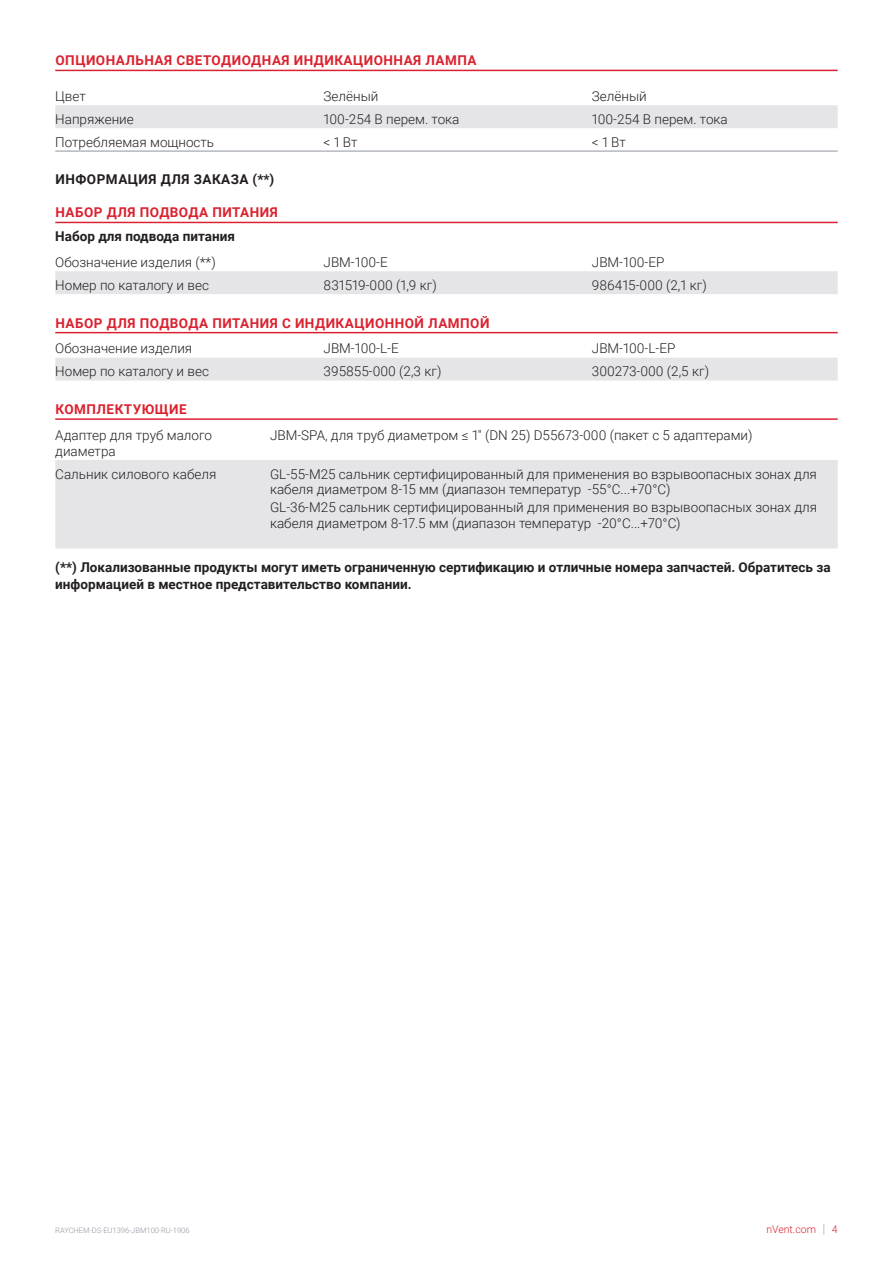
<style>
.page{position:relative;width:893px;height:1263px;background:#fff}
.page>*{position:absolute;margin:0;border:0;box-sizing:border-box;transform-origin:0 0}
.Table_Text_-_nVent_D{font:300 13.5px/15.8px "Roboto";color:#231f20}
.Subhead_2_-_nVent_Da{font:700 13.5px/16.5px "Roboto";color:#231f20}
.Subhead_-_nVent_Data{font:700 13.5px "Roboto";letter-spacing:.035em;color:#db2230}
.Subhead_-_nVent_Data-2{font:700 13.5px "Roboto";letter-spacing:.035em;color:#231f20}
.t1{font:300 10.5px "Roboto";color:#db2230}
.t2{font:300 7.5px "Roboto";color:#8f959e}
.s1{font-size:12.6px;color:#8f959e}
</style>
<div class="page">
<hr style="left:55px;top:70px;width:783px;height:1px;background:#db2230">
<hr style="left:55px;top:222px;width:783px;height:1px;background:#db2230">
<hr style="left:55px;top:332px;width:783px;height:1px;background:#db2230">
<hr style="left:55px;top:418px;width:783px;height:2px;background:#db2230">
<div style="left:55px;top:105px;width:783px;height:23px;background:#e5e5e8"></div>
<hr style="left:55px;top:151px;width:214px;height:1px;background:#8f959e">
<hr style="left:269px;top:151px;width:55px;height:1px;background:#8f959e">
<hr style="left:324px;top:151px;width:268px;height:1px;background:#8f959e">
<hr style="left:592px;top:151px;width:246px;height:1px;background:#8f959e">
<div style="left:55px;top:271px;width:783px;height:23px;background:#e5e5e8"></div>
<div style="left:55px;top:358px;width:783px;height:23px;background:#e5e5e8"></div>
<div style="left:55px;top:460px;width:783px;height:88px;background:#e5e5e8"></div>
<p class="Subhead_-_nVent_Data" style="left:56px;top:51px;width:423px">ОПЦИОНАЛЬНАЯ СВЕТОДИОДНАЯ ИНДИКАЦИОННАЯ ЛАМПА</p>
<p class="Table_Text_-_nVent_D" style="left:55px;top:88px;width:32px">Цвет</p>
<p class="Table_Text_-_nVent_D" style="left:324px;top:88px;width:56px">Зелёный</p>
<p class="Table_Text_-_nVent_D" style="left:592px;top:88px;width:56px">Зелёный</p>
<p class="Table_Text_-_nVent_D" style="left:55px;top:111px;width:80px">Напряжение</p>
<p class="Table_Text_-_nVent_D" style="left:324px;top:111px;width:137px">100-254 В перем. тока</p>
<p class="Table_Text_-_nVent_D" style="left:592px;top:111px;width:137px">100-254 В перем. тока</p>
<p class="Table_Text_-_nVent_D" style="left:55px;top:134px;width:160px">Потребляемая мощность</p>
<p class="Table_Text_-_nVent_D" style="left:324px;top:134px;width:36px">&lt; 1 Вт</p>
<p class="Table_Text_-_nVent_D" style="left:592px;top:134px;width:36px">&lt; 1 Вт</p>
<p class="Subhead_-_nVent_Data-2" style="left:56px;top:170px;width:220px">ИНФОРМАЦИЯ ДЛЯ ЗАКАЗА (**)</p>
<p class="Subhead_-_nVent_Data" style="left:56px;top:203px;width:224px">НАБОР ДЛЯ ПОДВОДА ПИТАНИЯ</p>
<p class="Subhead_2_-_nVent_Da" style="left:55px;top:228px;width:181px">Набор для подвода питания</p>
<p class="Table_Text_-_nVent_D" style="left:55px;top:254px;width:162px">Обозначение изделия (**)</p>
<p class="Table_Text_-_nVent_D" style="left:324px;top:254px;width:66px">JBM-100-E</p>
<p class="Table_Text_-_nVent_D" style="left:592px;top:254px;width:74px">JBM-100-EP</p>
<p class="Table_Text_-_nVent_D" style="left:55px;top:277px;width:155px">Номер по каталогу и вес</p>
<p class="Table_Text_-_nVent_D" style="left:324px;top:277px;width:115px">831519-000 (1,9 кг)</p>
<p class="Table_Text_-_nVent_D" style="left:592px;top:277px;width:116px">986415-000 (2,1 кг)</p>
<p class="Subhead_-_nVent_Data" style="left:56px;top:313px;width:435px">НАБОР ДЛЯ ПОДВОДА ПИТАНИЯ С ИНДИКАЦИОННОЙ ЛАМПОЙ</p>
<p class="Table_Text_-_nVent_D" style="left:55px;top:340px;width:139px">Обозначение изделия</p>
<p class="Table_Text_-_nVent_D" style="left:324px;top:340px;width:77px">JBM-100-L-E</p>
<p class="Table_Text_-_nVent_D" style="left:592px;top:340px;width:85px">JBM-100-L-EP</p>
<p class="Table_Text_-_nVent_D" style="left:55px;top:363px;width:155px">Номер по каталогу и вес</p>
<p class="Table_Text_-_nVent_D" style="left:324px;top:363px;width:119px">395855-000 (2,3 кг)</p>
<p class="Table_Text_-_nVent_D" style="left:592px;top:363px;width:119px">300273-000 (2,5 кг)</p>
<p class="Subhead_-_nVent_Data" style="left:56px;top:400px;width:133px">КОМПЛЕКТУЮЩИЕ</p>
<p class="Table_Text_-_nVent_D" style="left:55px;top:427px;width:158px">Адаптер для труб малого диаметра</p>
<p class="Table_Text_-_nVent_D" style="left:270px;top:427px;width:484px">JBM-SPA, для труб диаметром ≤ 1" (DN 25) D55673-000 (пакет с 5 адаптерами)</p>
<p class="Table_Text_-_nVent_D" style="left:55px;top:465px;width:163px">Сальник силового кабеля</p>
<p class="Table_Text_-_nVent_D" style="left:270px;top:465px;width:548px">GL-55-M25 сальник сертифицированный для применения во взрывоопасных зонах для кабеля диаметром 8-15 мм (диапазон температур -55°С...+70°С)</p>
<p class="Table_Text_-_nVent_D" style="left:270px;top:499px;width:548px">GL-36-M25 сальник сертифицированный для применения во взрывоопасных зонах для кабеля диаметром 8-17.5 мм (диапазон температур -20°С...+70°С)</p>
<p class="Subhead_2_-_nVent_Da" style="left:55px;top:559px;width:777px">(**) Локализованные продукты могут иметь ограниченную сертификацию и отличные номера запчастей. Обратитесь за информацией в местное представительство компании.</p>
<p class="t2" style="left:55px;top:1225px;width:136px">RAYCHEM-DS-EU1396-JBM100-RU-1906</p>
<p class="t1" style="left:766px;top:1222px;width:73px">nVent.com <span class="s1">|</span> 4</p>
</div>
